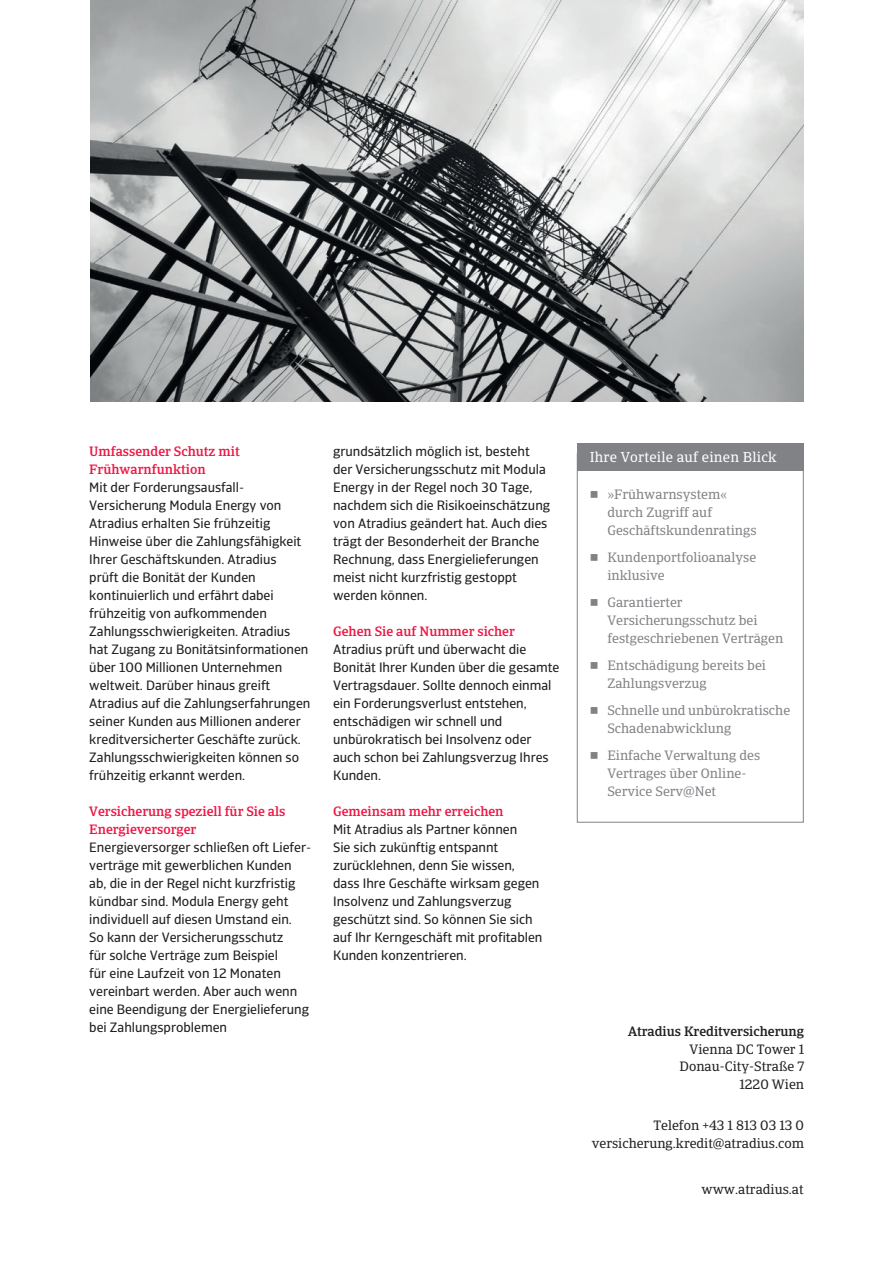
<style>
.page{position:relative;width:893px;height:1263px;background:#fff}
.page>*{position:absolute;margin:0;border:0;box-sizing:border-box;transform-origin:0 0}
.t1{font:14.25px "Catalana";letter-spacing:.015em;color:#fff}
.t2{font:13.5px/18px "Catalana Sans";color:#231f20}
.t3{font:13.5px/18px "Catalana";color:#808285}
.t4{font:500 13.5px/18px "Catalana";color:#ed1845}
.t5{font:13.5px/17.7px "Catalana";color:#231f20;text-align:right}
.t6{font:13.5px/17.9px "Catalana";color:#231f20;text-align:right}
.t7{font:500 13.5px "Catalana";color:#231f20}
.s1{font-family:"Universal Newswith Comm Pi"}
.s2{font-style:inherit}
</style>
<div class="page">
<img style="left:90px;top:0;width:714px;height:402px">
<div style="left:577px;top:453px;width:227px;height:369px;border:1px solid #808285"></div>
<div style="left:577px;top:443px;width:227px;height:28px;background:#808285"></div>
<p class="t4" style="left:89px;top:442px;width:152px">Umfassender Schutz mit<br>Frühwarnfunktion</p>
<p class="t2" style="left:89px;top:478px;width:223px">Mit der Forderungsausfall-Versicherung Modula Energy von Atradius erhalten Sie frühzeitig Hinweise über die Zahlungsfähigkeit Ihrer Geschäftskunden. Atradius<br>prüft die Bonität der Kunden kontinuierlich und erfährt dabei frühzeitig von aufkommenden Zahlungsschwierigkeiten. Atradius hat Zugang zu Bonitätsinformationen über 100 Millionen Unternehmen weltweit. Darüber hinaus greift Atradius auf die Zahlungserfahrungen seiner Kunden aus Millionen anderer kreditversicherter Geschäfte zurück.<br>Zahlungsschwierigkeiten können so frühzeitig erkannt werden.</p>
<p class="t4" style="left:89px;top:802px;width:198px">Versicherung speziell für Sie als<br>Energieversorger</p>
<p class="t2" style="left:89px;top:838px;width:222px">Energieversorger schließen oft Liefer&shy;verträge mit gewerblichen Kunden ab, die in der Regel nicht kurzfristig kündbar sind. Modula Energy geht individuell auf diesen Umstand ein.<br>So kann der Versicherungsschutz<br>für solche Verträge zum Beispiel<br>für eine Laufzeit von 12 Monaten vereinbart werden. Aber auch wenn eine Beendigung der Energielieferung bei Zahlungsproblemen</p>
<p class="t2" style="left:333px;top:442px;width:219px">grundsätzlich möglich ist, besteht der Versicherungsschutz mit Modula Energy in der Regel noch 30 Tage, nachdem sich die Risikoeinschätzung von Atradius geändert hat. Auch dies trägt der Besonderheit der Branche Rechnung, dass Energielieferungen meist nicht kurzfristig gestoppt werden können.</p>
<p class="t4" style="left:333px;top:622px;width:183px">Gehen Sie auf Nummer sicher</p>
<p class="t2" style="left:333px;top:640px;width:228px">Atradius prüft und überwacht die<br>Bonität Ihrer Kunden über die gesamte<br>Vertragsdauer. Sollte dennoch einmal ein Forderungsverlust entstehen, entschädigen wir schnell und unbürokratisch bei Insolvenz oder auch schon bei Zahlungsverzug Ihres<br>Kunden.</p>
<p class="t4" style="left:333px;top:802px;width:172px">Gemeinsam mehr erreichen</p>
<p class="t2" style="left:333px;top:820px;width:211px">Mit Atradius als Partner können<br>Sie sich zukünftig entspannt zurücklehnen, denn Sie wissen, dass Ihre Geschäfte wirksam gegen<br>Insolvenz und Zahlungsverzug geschützt sind. So können Sie sich auf Ihr Kerngeschäft mit profitablen<br>Kunden konzentrieren.</p>
<p class="t1" style="left:590px;top:449px;width:189px">Ihre Vorteile auf einen Blick</p>
<p class="t3" style="left:607px;top:486px;width:151px;text-indent:-17px"><span class="s1">n</span> »Frühwarnsystem« durch Zugriff auf<br>Geschäftskundenratings</p>
<p class="t3" style="left:607px;top:549px;width:150px;text-indent:-17px"><span class="s1">n</span> Kundenportfolioanalyse inklusive</p>
<p class="t3" style="left:607px;top:594px;width:177px;text-indent:-17px"><span class="s1">n</span> Garantierter<br>Versicherungsschutz bei festgeschriebenen Verträgen</p>
<p class="t3" style="left:607px;top:657px;width:160px;text-indent:-17px"><span class="s1">n</span> Entschädigung bereits bei<br>Zahlungsverzug</p>
<p class="t3" style="left:607px;top:702px;width:184px;text-indent:-17px"><span class="s1">n</span> Schnelle und unbürokratische<br>Schadenabwicklung</p>
<p class="t3" style="left:607px;top:747px;width:154px;text-indent:-17px"><span class="s1">n</span> Einfache Verwaltung des<br>Vertrages über Online-<br>Service Serv@Net</p>
<p class="t7" style="left:628px;top:1023px;width:178px">Atradius Kreditversicherung</p>
<p class="t6" style="left:680px;top:1040px;width:126px">Vienna DC Tower 1<br>Donau-City-Straße 7<br>1220 Wien</p>
<p class="t5" style="left:592px;top:1117px;width:214px">Telefon +43 1 813 03 13 0 <span class="s2">versicherung.kredit</span>@atradius.com</p>
<p class="t5" style="left:701px;top:1180px;width:104px">www.atradius.at</p>
</div>
